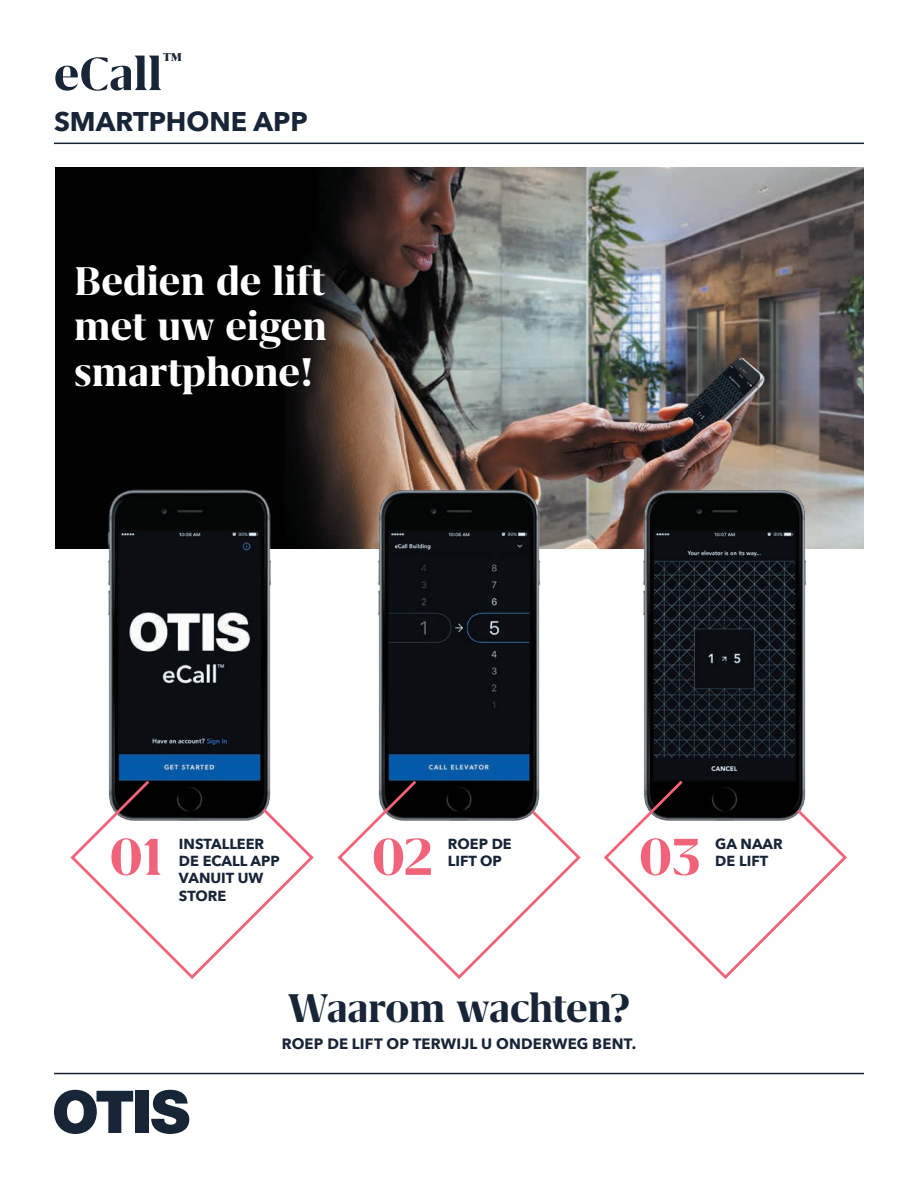
<style>
.page{position:relative;width:918px;height:1188px;background:#fff}
.page>*{position:absolute;margin:0;border:0;box-sizing:border-box;transform-origin:0 0}
.t1{font:700 60px "Grifo M";color:#f06378}
.t2{font:700 54px "Grifo M";color:#182537}
.t3{font:700 46.35px/45.2px "Grifo M";color:#fff;text-align:justify}
.t4{font:700 46.35px "Grifo M";letter-spacing:-.015em;color:#182537}
.t5{font:700 27px "Avenir Next";color:#182537}
.t6{font:700 15px "Avenir Next";letter-spacing:.01em;color:#182537}
.t7{font:700 14.55px/17.4px "Avenir Next";color:#182537}
</style>
<div class="page">
<img style="left:56px;top:167px;width:808px;height:382px">
<hr style="left:54px;top:1073px;width:810px;height:1px;background:#182537">
<hr style="left:54px;top:143px;width:810px;height:1px;background:#182537">
<svg style="left:54px;top:1090px;width:79px;height:44px"></svg>
<div style="left:136px;top:1091px;width:13px;height:42px;background:#182537"></div>
<svg style="left:151px;top:1090px;width:38px;height:44px"></svg>
<img style="left:98px;top:477px;width:183px;height:301px">
<img style="left:367px;top:477px;width:184px;height:301px">
<img style="left:632px;top:477px;width:184px;height:301px">
<svg style="left:604px;top:778px;width:243px;height:201px"></svg>
<svg style="left:337px;top:778px;width:244px;height:201px"></svg>
<svg style="left:70px;top:778px;width:244px;height:201px"></svg>
<h2 class="t2" style="left:54px;top:46px;width:131px">eCall<sup>™</sup></h2>
<h3 class="t5" style="left:54px;top:98px;width:255px">SMARTPHONE APP</h3>
<h3 class="t3" style="left:74px;top:258px;width:254px">Bedien de lift met uw eigen smartphone!</h3>
<p class="t7" style="left:179px;top:835px;width:102px">INSTALLEER<br>DE ECALL APP<br>VANUIT UW<br>STORE</p>
<p class="t7" style="left:448px;top:835px;width:65px">ROEP DE<br>LIFT OP</p>
<h1 class="t1" style="left:109px;top:826px;width:57px">01</h1>
<h1 class="t1" style="left:371px;top:826px;width:63px">02</h1>
<h1 class="t1" style="left:638px;top:826px;width:64px">03</h1>
<p class="t7" style="left:715px;top:835px;width:69px">GA NAAR<br>DE LIFT</p>
<h3 class="t4" style="left:288px;top:984px;width:344px">Waarom wachten?</h3>
<p class="t6" style="left:282px;top:1031px;width:356px">ROEP DE LIFT OP TERWIJL U ONDERWEG BENT.</p>
</div>
